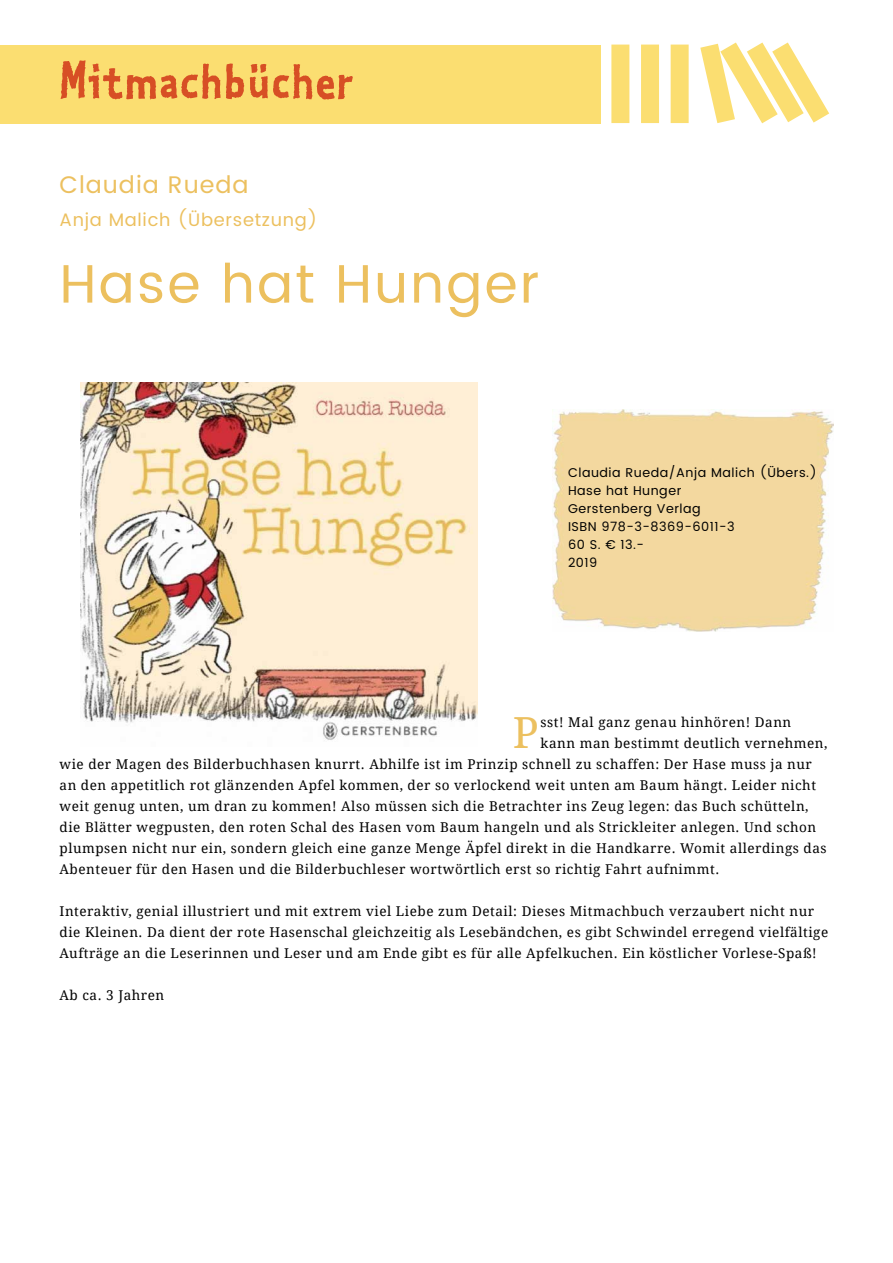
<style>
.page{position:relative;width:893px;height:1263px;background:#fff}
.page>*{position:absolute;margin:0;border:0;box-sizing:border-box;transform-origin:0 0}
.t1{font:54px "Poppins DE";letter-spacing:.04em;color:#ecc05f}
.t2{font:700 54px "Kosmik OT";letter-spacing:.04em;color:#d74f25}
.t3{font:42.9px "Droid Serif";color:#ecc05f}
.t4{font:24px "Poppins DE";letter-spacing:.04em;color:#ecc05f}
.t5{font:18px "Poppins DE";letter-spacing:.04em;color:#ecc05f}
.t6{font:13.5px/21px "Droid Serif";letter-spacing:.04em;color:#000}
.t7{font:12.75px/18px "Poppins DE";letter-spacing:.04em;color:#000}
</style>
<div class="page">
<div style="left:0;top:45px;width:600px;height:78px;background:#fbde71"></div>
<div style="left:641px;top:45px;width:18px;height:78px;background:#fbde71"></div>
<div style="left:611px;top:45px;width:18px;height:78px;background:#fbde71"></div>
<svg style="left:688px;top:42px;width:141px;height:82px"></svg>
<div style="left:671px;top:45px;width:18px;height:78px;background:#fbde71"></div>
<img style="left:80px;top:383px;width:397px;height:357px">
<img style="left:552px;top:409px;width:281px;height:222px">
<h1 class="t2" style="left:60px;top:45px;width:296px">Mitmachbücher</h1>
<h3 class="t4" style="left:60px;top:167px;width:190px">Claudia Rueda</h3>
<h3 class="t5" style="left:60px;top:206px;width:260px">Anja Malich (Übersetzung)</h3>
<h1 class="t1" style="left:60px;top:244px;width:482px">Hase hat Hunger</h1>
<p class="t7" style="left:568px;top:464px;width:250px">Claudia Rueda/Anja Malich (Übers.)<br>Hase hat Hunger<br>Gerstenberg Verlag<br>ISBN 978-3-8369-6011-3<br>60 S. € 13.-<br>2019</p>
<h2 class="t3" style="left:513px;top:703px;width:27px">P</h2>
<p class="t6" style="left:541px;top:711px;width:252px">sst! Mal ganz genau hinhören! Dann</p>
<p class="t6" style="left:541px;top:732px;width:288px">kann man bestimmt deutlich vernehmen,</p>
<p class="t6" style="left:60px;top:753px;width:754px">wie der Magen des Bilderbuchhasen knurrt. Abhilfe ist im Prinzip schnell zu schaffen: Der Hase muss ja nur</p>
<p class="t6" style="left:60px;top:774px;width:758px">an den appetitlich rot glänzenden Apfel kommen, der so verlockend weit unten am Baum hängt. Leider nicht</p>
<p class="t6" style="left:60px;top:795px;width:751px">weit genug unten, um dran zu kommen! Also müssen sich die Betrachter ins Zeug legen: das Buch schütteln,</p>
<p class="t6" style="left:60px;top:816px;width:758px">die Blätter wegpusten, den roten Schal des Hasen vom Baum hangeln und als Strickleiter anlegen. Und schon</p>
<p class="t6" style="left:60px;top:837px;width:769px">plumpsen nicht nur ein, sondern gleich eine ganze Menge Äpfel direkt in die Handkarre. Womit allerdings das</p>
<p class="t6" style="left:60px;top:858px;width:661px">Abenteuer für den Hasen und die Bilderbuchleser wortwörtlich erst so richtig Fahrt aufnimmt.</p>
<p class="t6" style="left:60px;top:900px;width:770px">Interaktiv, genial illustriert und mit extrem viel Liebe zum Detail: Dieses Mitmachbuch verzaubert nicht nur die Kleinen. Da dient der rote Hasenschal gleichzeitig als Lesebändchen, es gibt Schwindel erregend vielfältige<br>Aufträge an die Leserinnen und Leser und am Ende gibt es für alle Apfelkuchen. Ein köstlicher Vorlese-Spaß!</p>
<p class="t6" style="left:60px;top:984px;width:106px">Ab ca. 3 Jahren</p>
</div>
